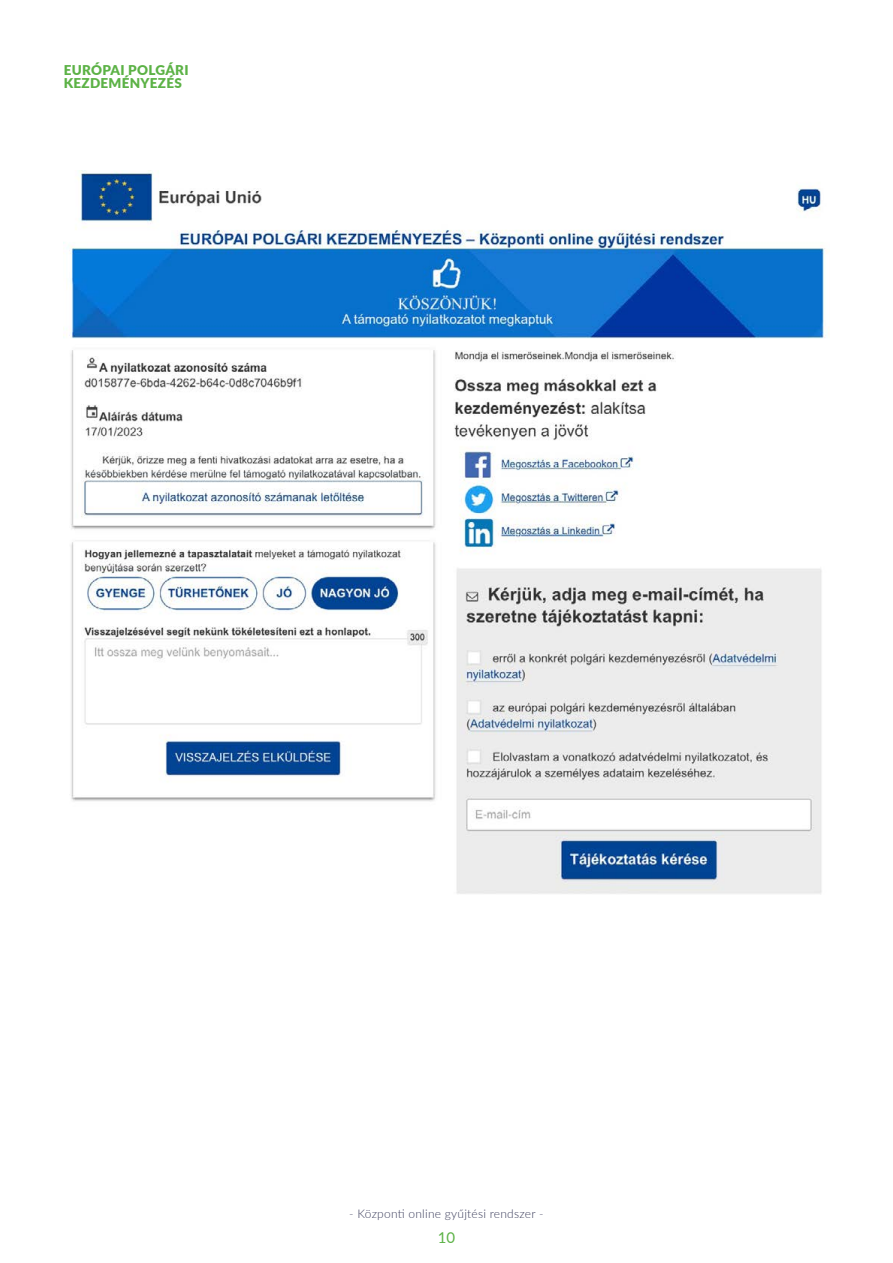
<style>
.page{position:relative;width:893px;height:1263px;background:#fff}
.page>*{position:absolute;margin:0;border:0;box-sizing:border-box;transform-origin:0 0}
.t1{font:15px "Lato";color:#5cb246}
.t2{font:900 13.5px/13.5px "Lato";letter-spacing:.02em;color:#5cb246}
.t3{font:300 12px "Lato";letter-spacing:.02em;color:#3c3e5c}
</style>
<div class="page">
<img style="left:64px;top:170px;width:764px;height:724px">
<p class="t2" style="left:64px;top:62px;width:126px">EURÓPAI POLGÁRI<br>KEZDEMÉNYEZÉS</p>
<p class="t3" style="left:349px;top:1206px;width:196px">- Központi online gyűjtési rendszer -</p>
<p class="t1" style="left:438px;top:1227px;width:19px">10</p>
</div>
